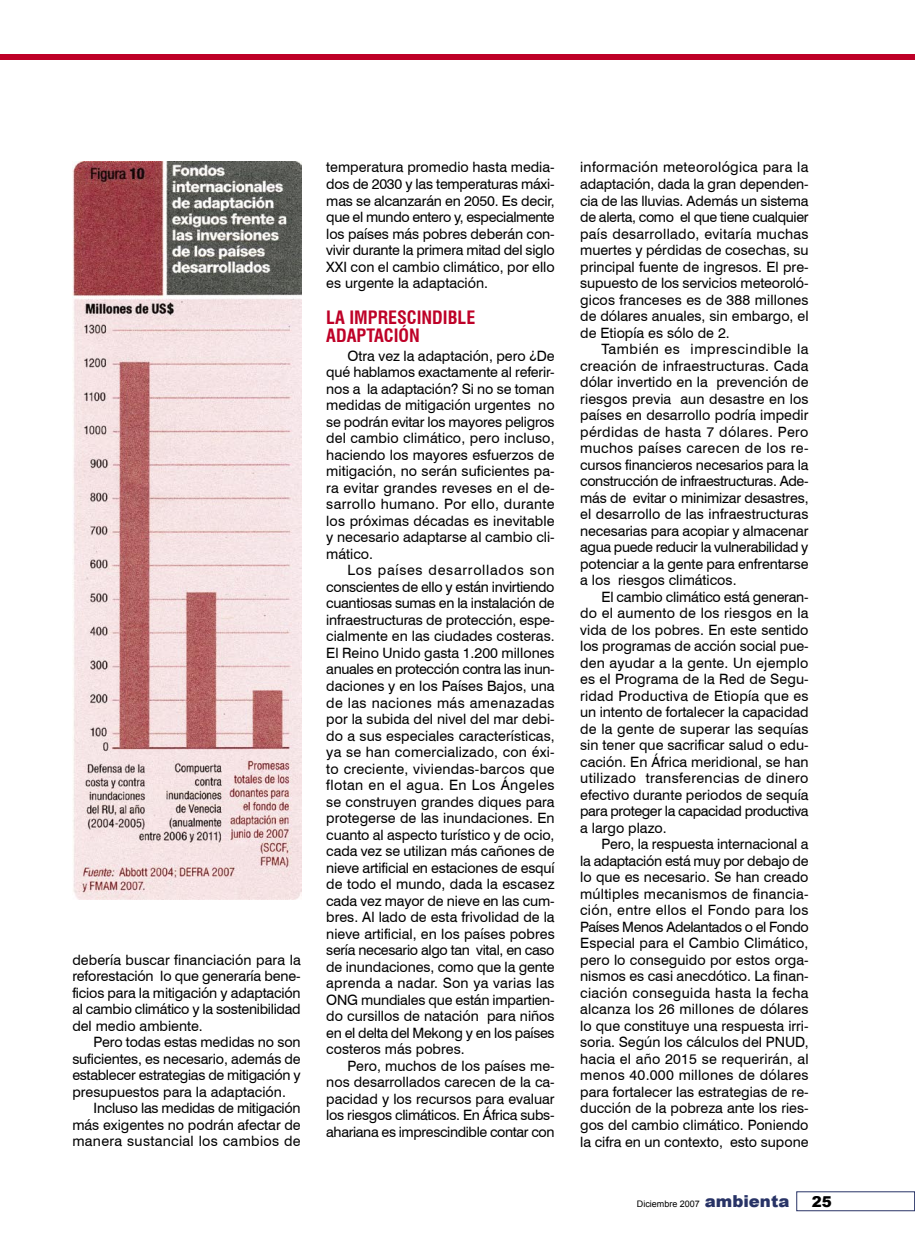
<style>
.page{position:relative;width:915px;height:1255px;background:#fff}
.page>*{position:absolute;margin:0;border:0;box-sizing:border-box;transform-origin:0 0}
.Ladillos{font:700 condensed 18px/18px "Swiss 721 BT";color:#be0027}
.t1{font:900 15px "Arial";color:#000}
.Texto_general{font:14.25px/16.5px "Swiss 721 BT";color:#000;text-align:justify}
.t2{font:9px "Arial";color:#000}
.s1{font-weight:900;font-size:16.5px;color:#283366}
</style>
<div class="page">
<div style="left:0;top:54px;width:914px;height:6px;background:#be0027"></div>
<img style="left:72px;top:162px;width:229px;height:737px">
<p class="Texto_general" style="left:72px;top:951px;width:230px">debería buscar financiación para la reforestación lo que generaría bene&shy;ficios para la mitigación y adaptación al cambio climático y la sostenibilidad del medio ambiente.</p>
<p class="Texto_general" style="left:72px;top:1033px;width:230px;text-indent:21px">Pero todas estas medidas no son suficientes, es necesario, además de establecer estrategias de mitigación y presupuestos para la adaptación.</p>
<p class="Texto_general" style="left:72px;top:1099px;width:230px;text-indent:21px">Incluso las medidas de mitigación más exigentes no podrán afectar de manera sustancial los cambios de</p>
<p class="Texto_general" style="left:326px;top:159px;width:230px">temperatura promedio hasta media&shy;dos de 2030 y las temperaturas máxi&shy;mas se alcanzarán en 2050. Es decir, que el mundo entero y, especialmente los países más pobres deberán con&shy;vivir durante la primera mitad del siglo XXI con el cambio climático, por ello es urgente la adaptación.</p>
<p class="Ladillos" style="left:326px;top:308px;width:150px">LA IMPRESCINDIBLE<br>ADAPTACIÓN</p>
<p class="Texto_general" style="left:326px;top:347px;width:230px;text-indent:21px">Otra vez la adaptación, pero ¿De qué hablamos exactamente al referir&shy;nos a la adaptación? Si no se toman medidas de mitigación urgentes no se podrán evitar los mayores peligros del cambio climático, pero incluso, haciendo los mayores esfuerzos de mitigación, no serán suficientes pa&shy;ra evitar grandes reveses en el de&shy;sarrollo humano. Por ello, durante los próximas décadas es inevitable y necesario adaptarse al cambio cli&shy;mático.</p>
<p class="Texto_general" style="left:326px;top:562px;width:230px;text-indent:21px">Los países desarrollados son conscientes de ello y están invirtiendo cuantiosas sumas en la instalación de infraestructuras de protección, espe&shy;cialmente en las ciudades costeras.<br>El Reino Unido gasta 1.200 millones anuales en protección contra las inun&shy;daciones y en los Países Bajos, una de las naciones más amenazadas por la subida del nivel del mar debi&shy;do a sus especiales características, ya se han comercializado, con éxi&shy;to creciente, viviendas-barcos que flotan en el agua. En Los Ángeles se construyen grandes diques para protegerse de las inundaciones. En cuanto al aspecto turístico y de ocio, cada vez se utilizan más cañones de nieve artificial en estaciones de esquí de todo el mundo, dada la escasez cada vez mayor de nieve en las cum&shy;bres. Al lado de esta frivolidad de la nieve artificial, en los países pobres sería necesario algo tan vital, en caso de inundaciones, como que la gente aprenda a nadar. Son ya varias las ONG mundiales que están impartien&shy;do cursillos de natación para niños en el delta del Mekong y en los países costeros más pobres.</p>
<p class="Texto_general" style="left:326px;top:1057px;width:230px;text-indent:21px">Pero, muchos de los países me&shy;nos desarrollados carecen de la ca&shy;pacidad y los recursos para evaluar los riesgos climáticos. En África subs&shy;ahariana es imprescindible contar con</p>
<p class="Texto_general" style="left:580px;top:159px;width:230px">información meteorológica para la adaptación, dada la gran dependen&shy;cia de las lluvias. Además un sistema de alerta, como el que tiene cualquier país desarrollado, evitaría muchas muertes y pérdidas de cosechas, su principal fuente de ingresos. El pre&shy;supuesto de los servicios meteoroló&shy;gicos franceses es de 388 millones de dólares anuales, sin embargo, el de Etiopía es sólo de 2.</p>
<p class="Texto_general" style="left:580px;top:340px;width:230px;text-indent:21px">También es imprescindible la creación de infraestructuras. Cada dólar invertido en la prevención de riesgos previa aun desastre en los países en desarrollo podría impedir pérdidas de hasta 7 dólares. Pero muchos países carecen de los re&shy;cursos financieros necesarios para la construcción de infraestructuras. Ade&shy;más de evitar o minimizar desastres, el desarrollo de las infraestructuras necesarias para acopiar y almacenar agua puede reducir la vulnerabilidad y potenciar a la gente para enfrentarse a los riesgos climáticos.</p>
<p class="Texto_general" style="left:580px;top:588px;width:230px;text-indent:21px">El cambio climático está generan&shy;do el aumento de los riesgos en la vida de los pobres. En este sentido los programas de acción social pue&shy;den ayudar a la gente. Un ejemplo es el Programa de la Red de Segu&shy;ridad Productiva de Etiopía que es un intento de fortalecer la capacidad de la gente de superar las sequías sin tener que sacrificar salud o edu&shy;cación. En África meridional, se han utilizado transferencias de dinero efectivo durante periodos de sequía para proteger la capacidad productiva a largo plazo.</p>
<p class="Texto_general" style="left:580px;top:835px;width:230px;text-indent:21px">Pero, la respuesta internacional a la adaptación está muy por debajo de lo que es necesario. Se han creado múltiples mecanismos de financia&shy;ción, entre ellos el Fondo para los Países Menos Adelantados o el Fondo Especial para el Cambio Climático, pero lo conseguido por estos orga&shy;nismos es casi anecdótico. La finan&shy;ciación conseguida hasta la fecha alcanza los 26 millones de dólares lo que constituye una respuesta irri&shy;soria. Según los cálculos del PNUD, hacia el año 2015 se requerirán, al menos 40.000 millones de dólares para fortalecer las estrategias de re&shy;ducción de la pobreza ante los ries&shy;gos del cambio climático. Poniendo la cifra en un contexto, esto supone</p>
<p class="t2" style="left:636px;top:1197px;width:154px">Diciembre 2007 <span class="s1">ambienta</span></p>
<p class="t1" style="left:811px;top:1190px;width:22px">25</p>
</div>
